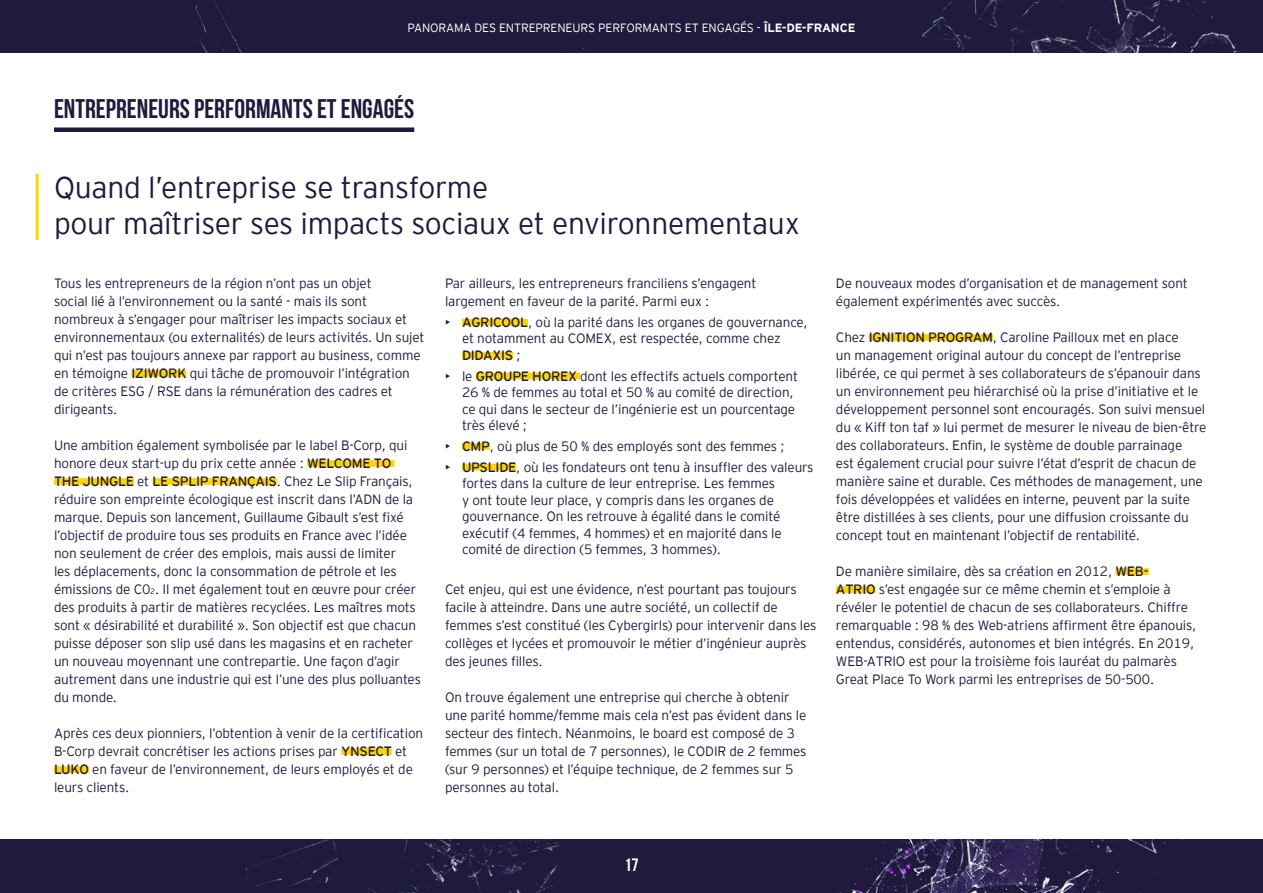
<style>
.page{position:relative;width:1263px;height:893px;background:#fff}
.page>*{position:absolute;margin:0;border:0;box-sizing:border-box;transform-origin:0 0}
.t1{font:300 30px/36px "EY Interstate";letter-spacing:-.01em;color:#1e1b3d}
.t2{font:27px "Bebas Neue";color:#1e1b3d}
.t3{font:18px "Bebas Neue";color:#fff}
.t4{font:300 13.5px/18px "EY Interstate";letter-spacing:-.01em;color:#1e1b3d}
.t5{font:300 12px "EY Interstate";letter-spacing:-.01em;color:#fff}
.s1{font-weight:700}
.s2{font-weight:400}
.s3{font-size:7.8px}
</style>
<div class="page">
<div style="left:0;top:0;width:338px;height:53px;background:#1e1b3d"></div>
<div style="left:0;top:839px;width:206px;height:54px;background:#1e1b3d"></div>
<div style="left:338px;top:0;width:925px;height:53px;background:#1e1b3d"></div>
<img style="left:206px;top:839px;width:1057px;height:54px">
<hr style="left:35px;top:174px;width:3px;height:66px;background:#ffd500">
<div style="left:131px;top:370px;width:55px;height:7px;background:#ffd500"></div>
<div style="left:307px;top:460px;width:87px;height:7px;background:#ffd500"></div>
<div style="left:54px;top:478px;width:80px;height:7px;background:#ffd500"></div>
<div style="left:153px;top:478px;width:124px;height:7px;background:#ffd500"></div>
<div style="left:341px;top:748px;width:51px;height:7px;background:#ffd500"></div>
<div style="left:54px;top:766px;width:35px;height:7px;background:#ffd500"></div>
<div style="left:462px;top:319px;width:66px;height:7px;background:#ffd500"></div>
<div style="left:462px;top:352px;width:51px;height:7px;background:#ffd500"></div>
<div style="left:476px;top:373px;width:104px;height:6px;background:#ffd500"></div>
<div style="left:462px;top:443px;width:28px;height:7px;background:#ffd500"></div>
<div style="left:462px;top:464px;width:54px;height:6px;background:#ffd500"></div>
<div style="left:869px;top:334px;width:124px;height:7px;background:#ffd500"></div>
<div style="left:1115px;top:568px;width:34px;height:7px;background:#ffd500"></div>
<div style="left:836px;top:586px;width:39px;height:7px;background:#ffd500"></div>
<div style="left:54px;top:127px;width:360px;height:5px;background:#1e1b3d"></div>
<p class="t5" style="left:407px;top:19px;width:449px">PANORAMA DES ENTREPRENEURS PERFORMANTS ET ENGAGÉS - <span class="s1">ÎLE-DE-FRANCE</span></p>
<h2 class="t2" style="left:54px;top:94px;width:362px">ENTREPRENEURS PERFORMANTS ET ENGAGÉS</h2>
<h1 class="t1" style="left:54px;top:168px;width:747px">Quand l’entreprise se transforme<br>pour maîtriser ses impacts sociaux et environnementaux</h1>
<p class="t4" style="left:54px;top:273px;width:372px">Tous les entrepreneurs de la région n’ont pas un objet<br>social lié à l’environnement ou la santé - mais ils sont nombreux à s’engager pour maîtriser les impacts sociaux et environnementaux (ou externalités) de leurs activités. Un sujet qui n’est pas toujours annexe par rapport au business, comme en témoigne <span class="s2">IZIWORK</span> qui tâche de promouvoir l’intégration de critères ESG / RSE dans la rémunération des cadres et dirigeants.</p>
<p class="t4" style="left:54px;top:435px;width:368px">Une ambition également symbolisée par le label B-Corp, qui honore deux start-up du prix cette année : <span class="s2">WELCOME TO<br>THE JUNGLE</span> et <span class="s2">LE SPLIP FRANÇAIS</span>. Chez Le Slip Français, réduire son empreinte écologique est inscrit dans l’ADN de la marque. Depuis son lancement, Guillaume Gibault s’est fixé l’objectif de produire tous ses produits en France avec l’idée non seulement de créer des emplois, mais aussi de limiter<br>les déplacements, donc la consommation de pétrole et les émissions de C0<span class="s3">2</span>. Il met également tout en œuvre pour créer des produits à partir de matières recyclées. Les maîtres mots sont « désirabilité et durabilité ». Son objectif est que chacun puisse déposer son slip usé dans les magasins et en racheter un nouveau moyennant une contrepartie. Une façon d’agir autrement dans une industrie qui est l’une des plus polluantes du monde.</p>
<p class="t4" style="left:54px;top:723px;width:371px">Après ces deux pionniers, l’obtention à venir de la certification B-Corp devrait concrétiser les actions prises par <span class="s2">YNSECT</span> et <span class="s2">LUKO</span> en faveur de l’environnement, de leurs employés et de leurs clients.</p>
<p class="t4" style="left:445px;top:273px;width:313px">Par ailleurs, les entrepreneurs franciliens s’engagent largement en faveur de la parité. Parmi eux :</p>
<p class="t4" style="left:462px;top:313px;width:347px;line-height:16.5px;text-indent:-17px">• <span class="s2">AGRICOOL</span>, où la parité dans les organes de gouvernance, et notamment au COMEX, est respectée, comme chez<br><span class="s2">DIDAXIS</span> ;</p>
<p class="t4" style="left:462px;top:367px;width:338px;line-height:16.5px;text-indent:-17px">• le <span class="s2">GROUPE HOREX</span> dont les effectifs actuels comportent 26 % de femmes au total et 50 % au comité de direction, ce qui dans le secteur de l’ingénierie est un pourcentage très élevé ;</p>
<p class="t4" style="left:445px;top:436px;width:341px">• <span class="s2">CMP</span>, où plus de 50 % des employés sont des femmes ;</p>
<p class="t4" style="left:462px;top:458px;width:353px;line-height:16.5px;text-indent:-17px">• <span class="s2">UPSLIDE</span>, où les fondateurs ont tenu à insuffler des valeurs fortes dans la culture de leur entreprise. Les femmes<br>y ont toute leur place, y compris dans les organes de gouvernance. On les retrouve à égalité dans le comité exécutif (4 femmes, 4 hommes) et en majorité dans le comité de direction (5 femmes, 3 hommes).</p>
<p class="t4" style="left:445px;top:579px;width:373px">Cet enjeu, qui est une évidence, n’est pourtant pas toujours facile à atteindre. Dans une autre société, un collectif de femmes s’est constitué (les Cybergirls) pour intervenir dans les collèges et lycées et promouvoir le métier d’ingénieur auprès des jeunes filles.</p>
<p class="t4" style="left:445px;top:687px;width:363px">On trouve également une entreprise qui cherche à obtenir une parité homme/femme mais cela n’est pas évident dans le secteur des fintech. Néanmoins, le board est composé de 3 femmes (sur un total de 7 personnes), le CODIR de 2 femmes (sur 9 personnes) et l’équipe technique, de 2 femmes sur 5 personnes au total.</p>
<p class="t4" style="left:836px;top:273px;width:353px">De nouveaux modes d’organisation et de management sont également expérimentés avec succès.</p>
<p class="t4" style="left:836px;top:327px;width:372px">Chez <span class="s2">IGNITION PROGRAM</span>, Caroline Pailloux met en place<br>un management original autour du concept de l’entreprise libérée, ce qui permet à ses collaborateurs de s’épanouir dans un environnement peu hiérarchisé où la prise d’initiative et le développement personnel sont encouragés. Son suivi mensuel du « Kiff ton taf » lui permet de mesurer le niveau de bien-être des collaborateurs. Enfin, le système de double parrainage<br>est également crucial pour suivre l’état d’esprit de chacun de manière saine et durable. Ces méthodes de management, une fois développées et validées en interne, peuvent par la suite être distillées à ses clients, pour une diffusion croissante du concept tout en maintenant l’objectif de rentabilité.</p>
<p class="t4" style="left:836px;top:561px;width:362px">De manière similaire, dès sa création en 2012, <span class="s2">WEB-<br>ATRIO</span> s’est engagée sur ce même chemin et s’emploie à révéler le potentiel de chacun de ses collaborateurs. Chiffre remarquable : 98 % des Web-atriens affirment être épanouis, entendus, considérés, autonomes et bien intégrés. En 2019, WEB-ATRIO est pour la troisième fois lauréat du palmarès Great Place To Work parmi les entreprises de 50-500.</p>
<h3 class="t3" style="left:624px;top:855px;width:16px">17</h3>
</div>
